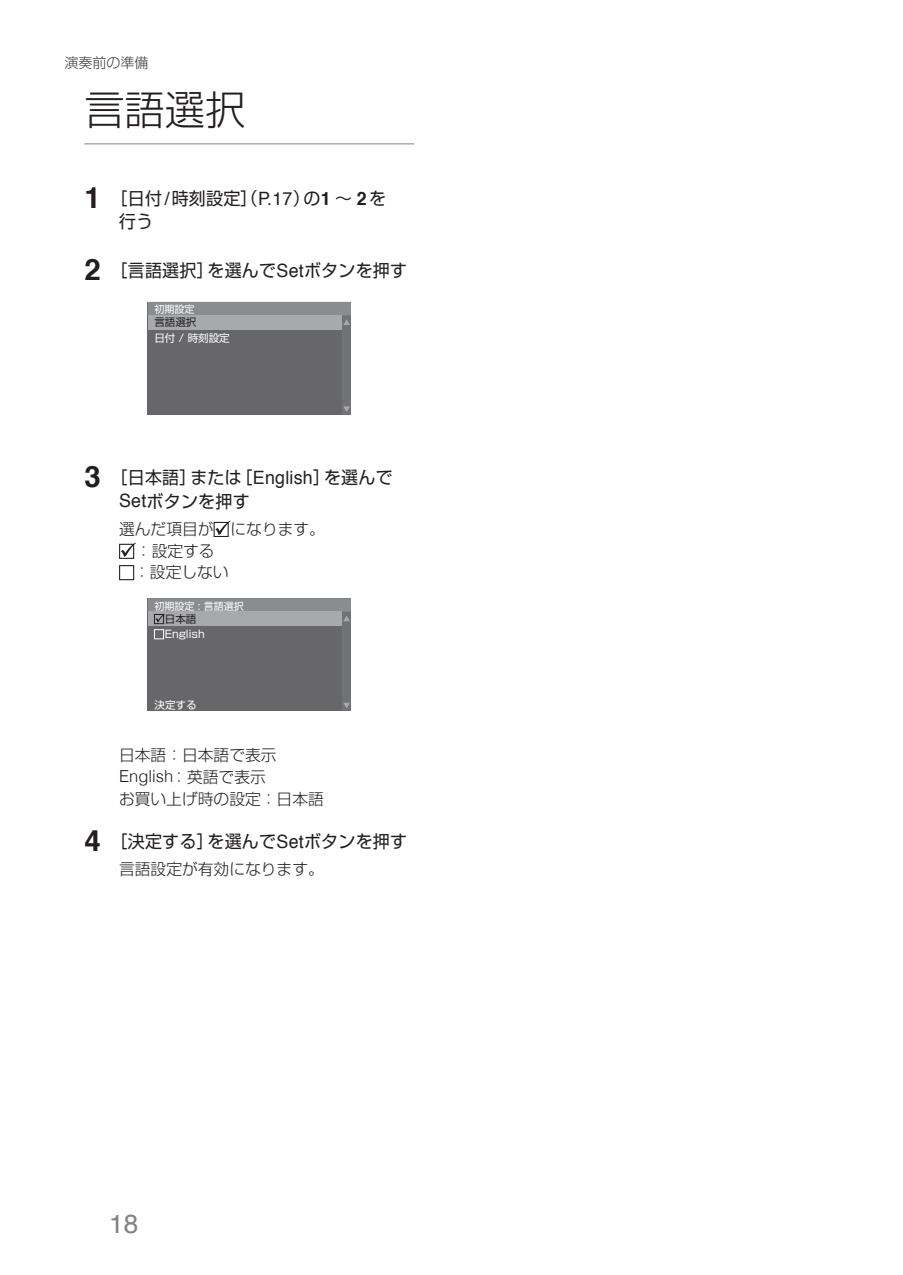
<style>
.page{position:relative;width:903px;height:1275px;background:#fff}
.page>*{position:absolute;margin:0;border:0;box-sizing:border-box;transform-origin:0 0}
.t1{font:300 40.25px "Shin Go Pro";color:#231f20}
.t2{font:26.25px "Helvetica";color:#808285}
.t3{font:17.5px/23.6px "Shin Go Pro";letter-spacing:.015em;color:#231f20}
.t4{font:300 16.45px "Helvetica";color:#231f20}
.t5{font:300 15.75px/21.7px "Shin Go Pro";color:#231f20}
.t6{font:300 14px "Shin Go Pro";color:#3e3e3f}
.t7{font:10.5px "Shin Go Pro";color:#fff}
.t8{font:10.5px "Shin Go Pro";color:#231f20}
.t9{font:9.97px "Shin Go Pro";color:#fff}
.s1{font-family:"Helvetica";font-weight:700;font-size:29.4px}
.s2{font-family:"Helvetica";font-size:18.38px}
.s3{font-family:"Helvetica";font-weight:700;font-size:18.38px}
.s4{font-family:"Shin Go Pro";font-size:15.75px}
</style>
<div class="page">
<hr style="left:84px;top:143px;width:330px;height:1px;background:#808285">
<div style="left:148px;top:302px;width:203px;height:113px;background:#67676a"></div>
<div style="left:342px;top:315px;width:9px;height:100px;background:#717275"></div>
<svg style="left:343px;top:319px;width:7px;height:6px"></svg>
<svg style="left:343px;top:406px;width:7px;height:6px"></svg>
<div style="left:148px;top:302px;width:203px;height:13px;background:#8a8c8f"></div>
<div style="left:148px;top:315px;width:194px;height:14px;background:#a8a9ad"></div>
<svg style="left:214px;top:521px;width:16px;height:16px"></svg>
<svg style="left:119px;top:543px;width:17px;height:16px"></svg>
<svg style="left:119px;top:565px;width:15px;height:15px"></svg>
<div style="left:148px;top:598px;width:203px;height:113px;background:#67676a"></div>
<div style="left:342px;top:612px;width:9px;height:99px;background:#717275"></div>
<svg style="left:343px;top:616px;width:7px;height:5px"></svg>
<svg style="left:343px;top:703px;width:7px;height:5px"></svg>
<div style="left:148px;top:598px;width:203px;height:14px;background:#8a8c8f"></div>
<div style="left:148px;top:612px;width:194px;height:14px;background:#a8a9ad"></div>
<div style="left:154px;top:614px;width:10px;height:10px;border:1px solid #231f20"></div>
<svg style="left:156px;top:614px;width:9px;height:8px"></svg>
<div style="left:154px;top:629px;width:10px;height:10px;border:1px solid #fff"></div>
<p class="t6" style="left:64px;top:51px;width:85px">演奏前の準備</p>
<h1 class="t1" style="left:84px;top:76px;width:163px">言語選択</h1>
<p class="t3" style="left:119px;top:184px;width:268px;text-indent:-35px"><span class="s1">1</span> ［日付<span class="s2">/</span>時刻設定］（<span class="s2">P.17</span>）の<span class="s3">1</span> ～ <span class="s3">2</span>を行う</p>
<p class="t3" style="left:84px;top:256px;width:324px"><span class="s1">2</span> ［言語選択］を選んで<span class="s2">Set</span>ボタンを押す</p>
<p class="t8" style="left:154px;top:314px;width:44px">言語選択</p>
<p class="t7" style="left:154px;top:329px;width:77px">日付 / 時刻設定</p>
<p class="t9" style="left:154px;top:301px;width:42px">初期設定</p>
<p class="t3" style="left:119px;top:463px;width:275px;text-indent:-35px"><span class="s1">3</span> ［日本語］または［<span class="s2">English</span>］を選んで<br><span class="s2">Set</span>ボタンを押す</p>
<p class="t5" style="left:134px;top:516px;width:192px;text-indent:-15px">選んだ項目が になります。：設定する<br>：設定しない</p>
<p class="t8" style="left:154px;top:610px;width:44px">　日本語</p>
<p class="t7" style="left:154px;top:625px;width:52px">　English</p>
<p class="t9" style="left:154px;top:598px;width:91px">初期設定 : 言語選択</p>
<p class="t7" style="left:154px;top:696px;width:44px">決定する</p>
<p class="t5" style="left:119px;top:742px;width:159px">日本語：日本語で表示</p>
<p class="t4" style="left:119px;top:763px;width:148px">English<span class="s4">：英語で表示</span></p>
<p class="t5" style="left:119px;top:786px;width:206px">お買い上げ時の設定：日本語</p>
<p class="t3" style="left:84px;top:827px;width:324px"><span class="s1">4</span> ［決定する］を選んで<span class="s2">Set</span>ボタンを押す</p>
<p class="t5" style="left:119px;top:856px;width:206px">言語設定が有効になります。</p>
<h2 class="t2" style="left:109px;top:1204px;width:31px">18</h2>
</div>
